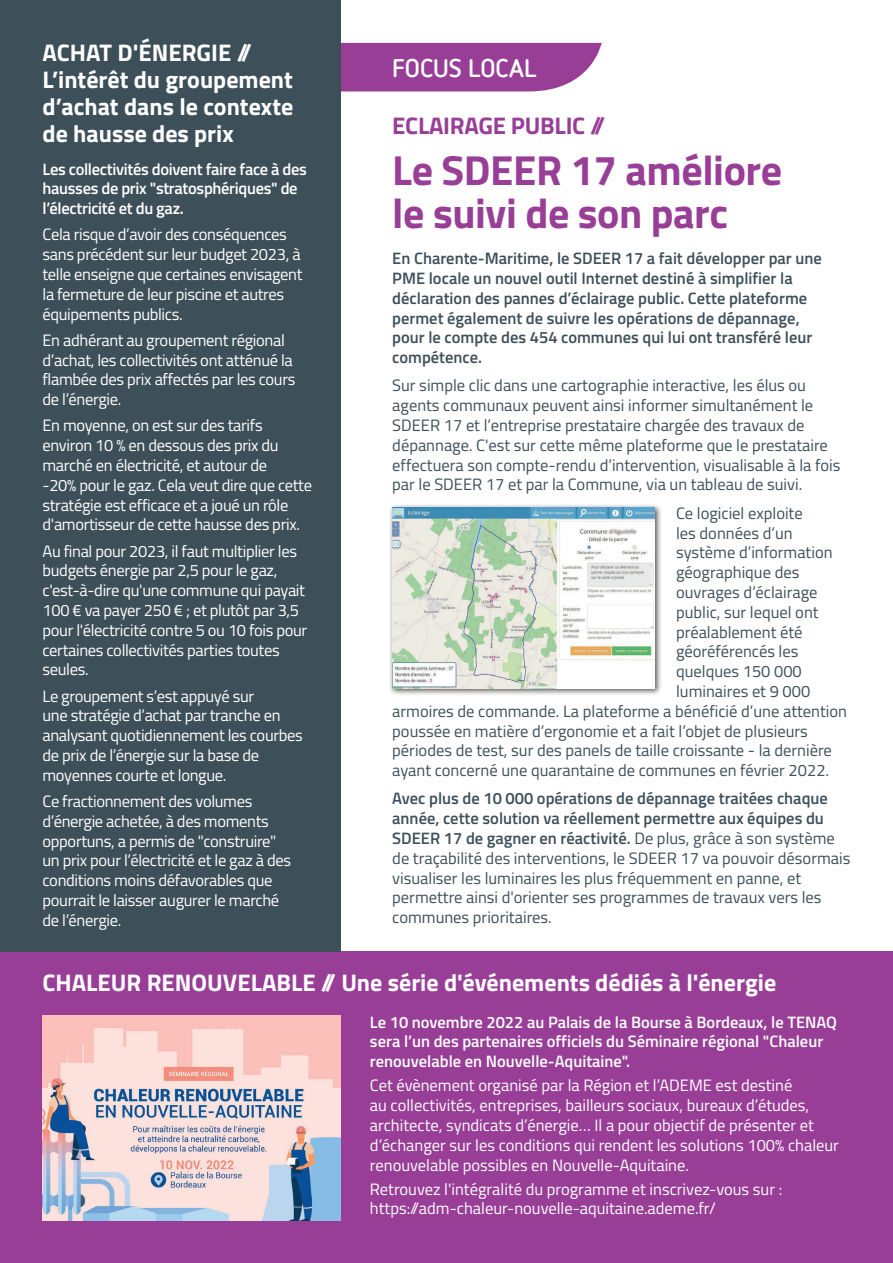
<style>
.page{position:relative;width:893px;height:1263px;background:#fff}
.page>*{position:absolute;margin:0;border:0;box-sizing:border-box;transform-origin:0 0}
.t1{font:700 42px/43.5px "Titillium";letter-spacing:-.01em;color:#983e97}
.t2{font:700 25.5px "Netto OT";color:#fff}
.t3{font:700 24px/27px "Titillium";color:#fff}
.t4{font:700 24px "Titillium";letter-spacing:-.01em;color:#983e97}
.t5{font:16.5px/19.8px "Titillium";color:#3d4f59}
.t6{font:16.5px/19.8px "Titillium";letter-spacing:-.02em;color:#fff}
.t7{font:16.5px/19.8px "Titillium";color:#fff}
.t8{font:600 16.5px/19.8px "Titillium";color:#3d4f59}
.t9{font:600 16.5px/19.8px "Titillium";color:#fff}
.t10{font:600 16.5px/19.8px "Titillium";letter-spacing:-.02em;color:#fff}
.s1{font-weight:600}
</style>
<div class="page">
<div style="left:0;top:951px;width:893px;height:312px;background:#983e97"></div>
<svg style="left:340px;top:43px;width:262px;height:48px;background:#9e4a9d"></svg>
<div style="left:0;top:0;width:340px;height:951px;background:#3d4f59"></div>
<img style="left:43px;top:1015px;width:297px;height:205px">
<div style="left:388px;top:503px;width:274px;height:193px;background:#231f20;opacity:.75"></div>
<img style="left:392px;top:508px;width:263px;height:181px">
<h3 class="t3" style="left:43px;top:37px;width:252px">ACHAT D'ÉNERGIE //<br>L’intérêt du groupement d’achat dans le contexte de hausse des prix</h3>
<p class="t10" style="left:43px;top:158px;width:266px">Les collectivités doivent faire face à des hausses de prix "stratosphériques" de l’électricité et du gaz.</p>
<p class="t6" style="left:43px;top:224px;width:262px">Cela risque d’avoir des conséquences sans précédent sur leur budget 2023, à telle enseigne que certaines envisagent la fermeture de leur piscine et autres équipements publics.</p>
<p class="t6" style="left:43px;top:329px;width:254px">En adhérant au groupement régional d’achat, les collectivités ont atténué la flambée des prix affectés par les cours de l’énergie.</p>
<p class="t6" style="left:43px;top:415px;width:271px">En moyenne, on est sur des tarifs environ 10 % en dessous des prix du marché en électricité, et autour de<br>-20% pour le gaz. Cela veut dire que cette stratégie est efficace et a joué un rôle d'amortisseur de cette hausse des prix.</p>
<p class="t6" style="left:43px;top:540px;width:266px">Au final pour 2023, il faut multiplier les budgets énergie par 2,5 pour le gaz, c'est-à-dire qu'une commune qui payait 100 € va payer 250 € ; et plutôt par 3,5 pour l'électricité contre 5 ou 10 fois pour certaines collectivités parties toutes seules.</p>
<p class="t6" style="left:43px;top:685px;width:262px">Le groupement s’est appuyé sur<br>une stratégie d’achat par tranche en analysant quotidiennement les courbes de prix de l’énergie sur la base de moyennes courte et longue.</p>
<p class="t6" style="left:43px;top:790px;width:250px">Ce fractionnement des volumes d’énergie achetée, à des moments opportuns, a permis de "construire" un prix pour l’électricité et le gaz à des conditions moins défavorables que pourrait le laisser augurer le marché de l’énergie.</p>
<h2 class="t2" style="left:392px;top:54px;width:146px">FOCUS LOCAL</h2>
<h3 class="t4" style="left:392px;top:107px;width:215px">ECLAIRAGE PUBLIC //</h3>
<h1 class="t1" style="left:392px;top:146px;width:391px">Le SDEER 17 améliore le suivi de son parc</h1>
<p class="t8" style="left:392px;top:248px;width:431px">En Charente-Maritime, le SDEER 17 a fait développer par une PME locale un nouvel outil Internet destiné à simplifier la déclaration des pannes d’éclairage public. Cette plateforme permet également de suivre les opérations de dépannage, pour le compte des 454 communes qui lui ont transféré leur compétence.</p>
<p class="t5" style="left:392px;top:375px;width:450px">Sur simple clic dans une cartographie interactive, les élus ou agents communaux peuvent ainsi informer simultanément le SDEER 17 et l’entreprise prestataire chargée des travaux de dépannage. C'est sur cette même plateforme que le prestataire effectuera son compte-rendu d’intervention, visualisable à la fois par le SDEER 17 et par la Commune, via un tableau de suivi.</p>
<p class="t5" style="left:676px;top:502px;width:128px">Ce logiciel exploite</p>
<p class="t5" style="left:676px;top:522px;width:118px">les données d’un</p>
<p class="t5" style="left:676px;top:542px;width:158px">système d’information</p>
<p class="t5" style="left:676px;top:562px;width:125px">géographique des</p>
<p class="t5" style="left:676px;top:581px;width:143px">ouvrages d’éclairage</p>
<p class="t5" style="left:676px;top:601px;width:144px">public, sur lequel ont</p>
<p class="t5" style="left:676px;top:621px;width:128px">préalablement été</p>
<p class="t5" style="left:676px;top:641px;width:124px">géoréférencés les</p>
<p class="t5" style="left:676px;top:661px;width:127px">quelques 150 000</p>
<p class="t5" style="left:676px;top:680px;width:136px">luminaires et 9 000</p>
<p class="t5" style="left:392px;top:700px;width:456px">armoires de commande. La plateforme a bénéficié d’une attention</p>
<p class="t5" style="left:392px;top:720px;width:417px">poussée en matière d’ergonomie et a fait l’objet de plusieurs</p>
<p class="t5" style="left:392px;top:740px;width:441px">périodes de test, sur des panels de taille croissante - la dernière</p>
<p class="t5" style="left:392px;top:760px;width:438px">ayant concerné une quarantaine de communes en février 2022.</p>
<p class="t5" style="left:392px;top:788px;width:460px"><span class="s1">Avec plus de 10 000 opérations de dépannage traitées chaque année, cette solution va réellement permettre aux équipes du SDEER 17 de gagner en réactivité.</span> De plus, grâce à son système de traçabilité des interventions, le SDEER 17 va pouvoir désormais visualiser les luminaires les plus fréquemment en panne, et permettre ainsi d'orienter ses programmes de travaux vers les communes prioritaires.</p>
<h3 class="t3" style="left:43px;top:968px;width:735px">CHALEUR RENOUVELABLE // Une série d'événements dédiés à l'énergie</h3>
<p class="t9" style="left:370px;top:1011px;width:469px">Le 10 novembre 2022 au Palais de la Bourse à Bordeaux, le TENAQ sera l’un des partenaires officiels du Séminaire régional "Chaleur renouvelable en Nouvelle-Aquitaine".</p>
<p class="t7" style="left:370px;top:1075px;width:470px">Cet évènement organisé par la Région et l’ADEME est destiné<br>au collectivités, entreprises, bailleurs sociaux, bureaux d’études, architecte, syndicats d’énergie… Il a pour objectif de présenter et d’échanger sur les conditions qui rendent les solutions 100% chaleur renouvelable possibles en Nouvelle-Aquitaine.</p>
<p class="t7" style="left:370px;top:1178px;width:414px">Retrouvez l'intégralité du programme et inscrivez-vous sur : https://adm-chaleur-nouvelle-aquitaine.ademe.fr/</p>
</div>
